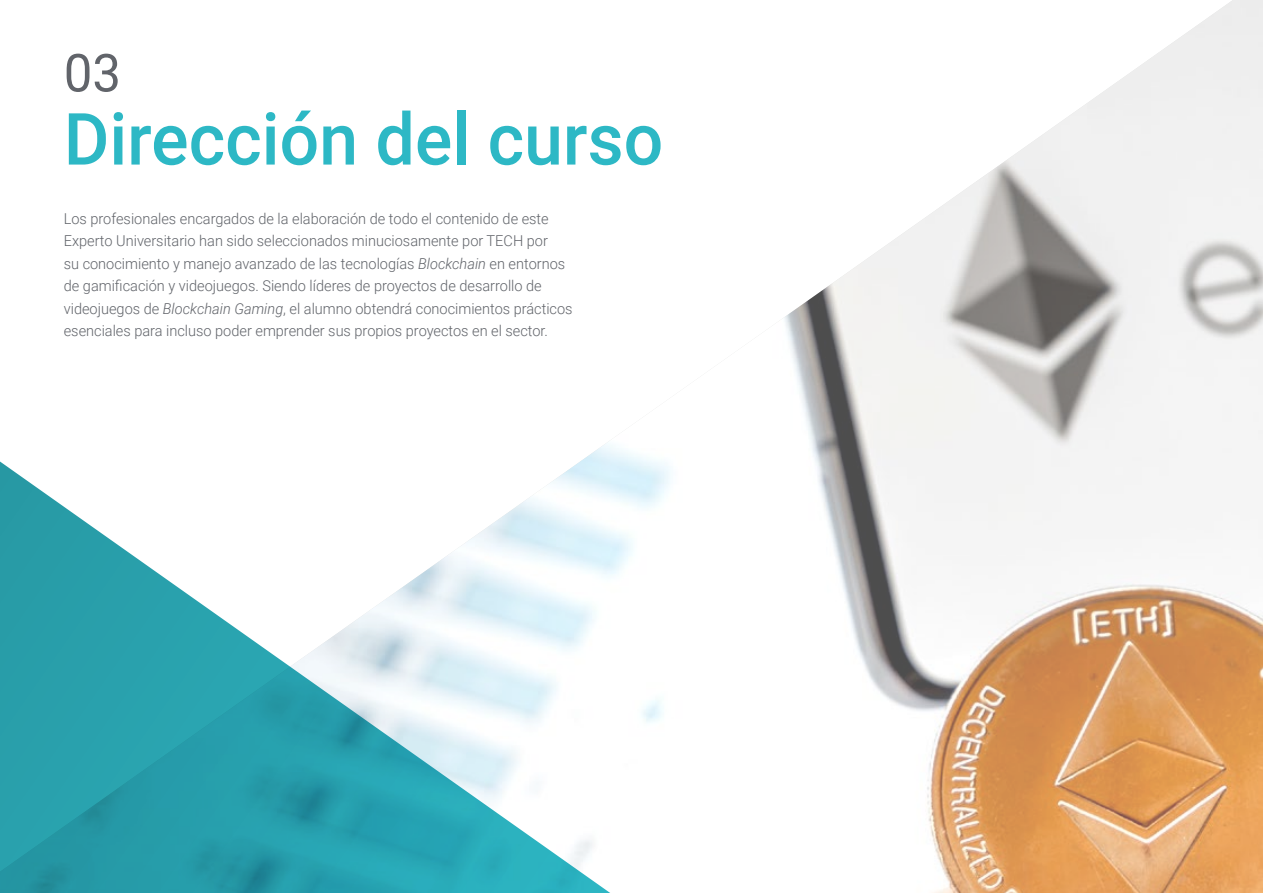
<style>
.page{position:relative;width:1263px;height:893px;background:#fff}
.page>*{position:absolute;margin:0;border:0;box-sizing:border-box;transform-origin:0 0}
.t1{font:500 72px "Roboto";color:#2db8c5}
.t2{font:52.5px "Roboto";color:#61646a}
.t3{font:300 15px/22.5px "Roboto";color:#61646a}
.s1{font-style:italic}
</style>
<div class="page">
<img style="left:603px;top:0;width:660px;height:893px">
<svg style="left:0;top:446px;width:640px;height:447px"></svg>
<h2 class="t2" style="left:64px;top:36px;width:59px">03</h2>
<h1 class="t1" style="left:64px;top:89px;width:601px">Dirección del curso</h1>
<p class="t3" style="left:64px;top:207px;width:510px">Los profesionales encargados de la elaboración de todo el contenido de este Experto Universitario han sido seleccionados minuciosamente por TECH por<br>su conocimiento y manejo avanzado de las tecnologías <span class="s1">Blockchain</span> en entornos de gamificación y videojuegos. Siendo líderes de proyectos de desarrollo de videojuegos de <span class="s1">Blockchain Gaming</span>, el alumno obtendrá conocimientos prácticos esenciales para incluso poder emprender sus propios proyectos en el sector.</p>
</div>
